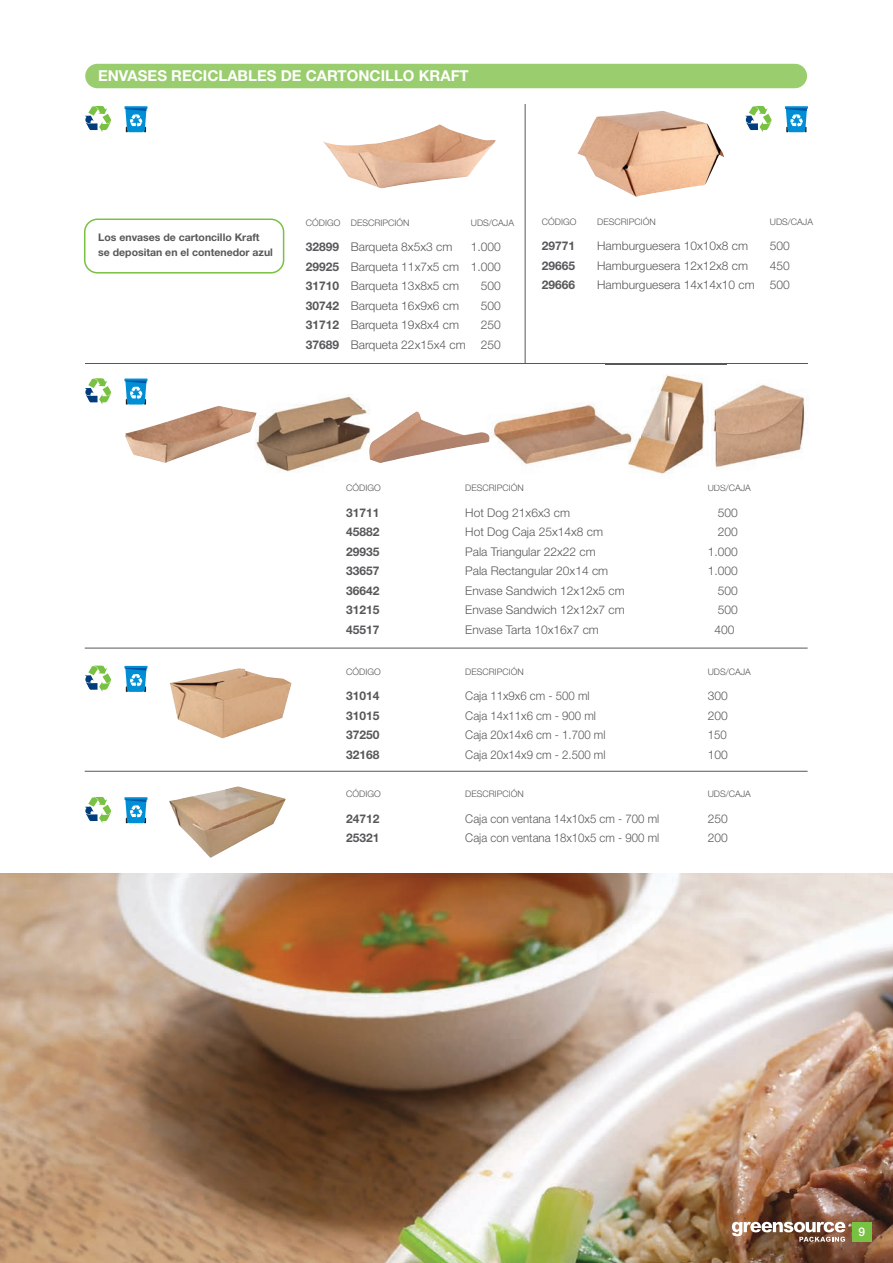
<style>
.page{position:relative;width:893px;height:1263px;background:#fff}
.page>*{position:absolute;margin:0;border:0;box-sizing:border-box;transform-origin:0 0}
.t1{font:700 15px "Helvetica Neue LT Std";color:#fff}
.t2{font:300 12px/19.5px "Helvetica Neue LT Std";color:#57585a;text-align:justify}
.t3{font:300 12px "Helvetica Neue LT Std";color:#57585a;scale:.95 1}
.t4{font:700 12px "Helvetica Neue LT Std";color:#57585a}
.t5{font:500 12px "Helvetica Neue LT Std";color:#fff}
.t6{font:700 10.5px/15px "Helvetica Neue LT Std";color:#57585a}
.t7{font:300 9px "Helvetica Neue LT Std";color:#57585a}
.s1{font-weight:700}
</style>
<div class="page">
<img style="left:323px;top:124px;width:173px;height:64px">
<img style="left:577px;top:111px;width:147px;height:86px">
<svg style="left:85px;top:106px;width:26px;height:26px"></svg>
<svg style="left:745px;top:106px;width:26px;height:26px"></svg>
<svg style="left:85px;top:378px;width:26px;height:26px"></svg>
<div style="left:85px;top:64px;width:722px;height:24px;background:#9acd6e;border-radius:12px"></div>
<div style="left:84px;top:218px;width:200px;height:56px;border:2px solid #79c142;border-radius:13px"></div>
<hr style="left:525px;top:104px;width:1px;height:260px;background:#57585a">
<hr style="left:85px;top:364px;width:723px;height:1px;background:#57585a">
<img style="left:0;top:874px;width:893px;height:389px">
<svg style="left:732px;top:1222px;width:113px;height:20px"></svg>
<div style="left:852px;top:1222px;width:20px;height:20px;background:#79c142"></div>
<hr style="left:124px;top:106px;width:23px;height:3px;background:#008fd5">
<svg style="left:125px;top:108px;width:22px;height:24px"></svg>
<hr style="left:785px;top:106px;width:23px;height:3px;background:#008fd5">
<svg style="left:786px;top:108px;width:21px;height:24px"></svg>
<hr style="left:124px;top:379px;width:23px;height:2px;background:#008fd5">
<svg style="left:125px;top:381px;width:22px;height:24px"></svg>
<hr style="left:85px;top:771px;width:723px;height:1px;background:#57585a">
<svg style="left:85px;top:666px;width:26px;height:26px"></svg>
<svg style="left:85px;top:797px;width:26px;height:26px"></svg>
<hr style="left:85px;top:648px;width:723px;height:1px;background:#57585a">
<img style="left:170px;top:668px;width:122px;height:70px">
<hr style="left:124px;top:666px;width:23px;height:2px;background:#008fd5">
<svg style="left:125px;top:668px;width:22px;height:24px"></svg>
<hr style="left:124px;top:797px;width:23px;height:3px;background:#008fd5">
<svg style="left:125px;top:799px;width:22px;height:24px"></svg>
<img style="left:169px;top:786px;width:117px;height:72px">
<img style="left:640px;top:375px;width:72px;height:99px">
<img style="left:492px;top:403px;width:148px;height:65px">
<img style="left:257px;top:396px;width:112px;height:76px">
<img style="left:124px;top:406px;width:133px;height:57px">
<img style="left:369px;top:411px;width:121px;height:52px">
<img style="left:712px;top:384px;width:93px;height:84px">
<p class="t1" style="left:98px;top:67px;width:372px">ENVASES RECICLABLES DE CARTONCILLO KRAFT</p>
<p class="t6" style="left:98px;top:230px;width:176px">Los envases de cartoncillo Kraft se depositan en el contenedor azul</p>
<p class="t7" style="left:306px;top:217px;width:105px">CÓDIGO DESCRIPCIÓN</p>
<p class="t7" style="left:471px;top:217px;width:45px">UDS/CAJA</p>
<p class="t2" style="left:306px;top:237px;width:148px"><span class="s1">32899</span> Barqueta 8x5x3 cm</p>
<p class="t2" style="left:306px;top:237px;width:197px;text-indent:165px">1.000<br><span class="s1">29925</span> Barqueta 11x7x5 cm 1.000<br><span class="s1">31710</span> Barqueta 13x8x5 cm</p>
<p class="t2" style="left:481px;top:276px;width:22px">500</p>
<p class="t2" style="left:306px;top:295px;width:155px"><span class="s1">30742</span> Barqueta 16x9x6 cm</p>
<p class="t2" style="left:481px;top:295px;width:22px">500</p>
<p class="t2" style="left:306px;top:315px;width:155px"><span class="s1">31712</span> Barqueta 19x8x4 cm</p>
<p class="t2" style="left:481px;top:315px;width:22px">250</p>
<p class="t2" style="left:306px;top:334px;width:161px"><span class="s1">37689</span> Barqueta 22x15x4 cm</p>
<p class="t2" style="left:481px;top:334px;width:22px">250</p>
<p class="t7" style="left:542px;top:216px;width:36px">CÓDIGO</p>
<p class="t7" style="left:597px;top:216px;width:60px">DESCRIPCIÓN</p>
<p class="t7" style="left:770px;top:216px;width:45px">UDS/CAJA</p>
<p class="t4" style="left:542px;top:239px;width:35px">29771</p>
<p class="t2" style="left:597px;top:236px;width:152px">Hamburguesera 10x10x8 cm</p>
<p class="t2" style="left:770px;top:236px;width:22px">500</p>
<p class="t4" style="left:542px;top:258px;width:35px">29665</p>
<p class="t2" style="left:597px;top:256px;width:152px">Hamburguesera 12x12x8 cm</p>
<p class="t2" style="left:770px;top:256px;width:22px">450</p>
<p class="t4" style="left:542px;top:278px;width:35px">29666</p>
<p class="t2" style="left:597px;top:275px;width:159px">Hamburguesera 14x14x10 cm</p>
<p class="t2" style="left:770px;top:275px;width:22px">500</p>
<p class="t7" style="left:346px;top:483px;width:36px">CÓDIGO</p>
<p class="t7" style="left:465px;top:483px;width:60px">DESCRIPCIÓN</p>
<p class="t7" style="left:708px;top:483px;width:45px">UDS/CAJA</p>
<p class="t4" style="left:346px;top:505px;width:35px">31711</p>
<p class="t2" style="left:465px;top:502px;width:106px">Hot Dog 21x6x3 cm</p>
<p class="t2" style="left:718px;top:502px;width:22px">500</p>
<p class="t4" style="left:346px;top:525px;width:35px">45882</p>
<p class="t2" style="left:465px;top:522px;width:139px">Hot Dog Caja 25x14x8 cm</p>
<p class="t2" style="left:718px;top:522px;width:22px">200</p>
<p class="t4" style="left:346px;top:544px;width:35px">29935</p>
<p class="t2" style="left:465px;top:541px;width:132px">Pala Triangular 22x22 cm</p>
<p class="t2" style="left:708px;top:541px;width:32px">1.000</p>
<p class="t4" style="left:346px;top:564px;width:35px">33657</p>
<p class="t2" style="left:465px;top:561px;width:144px">Pala Rectangular 20x14 cm</p>
<p class="t2" style="left:708px;top:561px;width:32px">1.000</p>
<p class="t4" style="left:346px;top:583px;width:35px">36642</p>
<p class="t2" style="left:465px;top:580px;width:161px">Envase Sandwich 12x12x5 cm</p>
<p class="t2" style="left:718px;top:580px;width:22px">500</p>
<p class="t4" style="left:346px;top:603px;width:35px">31215</p>
<p class="t2" style="left:465px;top:600px;width:161px">Envase Sandwich 12x12x7 cm</p>
<p class="t2" style="left:718px;top:600px;width:22px">500</p>
<p class="t4" style="left:346px;top:622px;width:35px">45517</p>
<p class="t2" style="left:465px;top:619px;width:135px">Envase Tarta 10x16x7 cm</p>
<p class="t2" style="left:714px;top:619px;width:22px">400</p>
<p class="t7" style="left:346px;top:666px;width:36px">CÓDIGO</p>
<p class="t7" style="left:465px;top:666px;width:60px">DESCRIPCIÓN</p>
<p class="t7" style="left:708px;top:666px;width:45px">UDS/CAJA</p>
<p class="t4" style="left:346px;top:689px;width:35px">31014</p>
<p class="t3" style="left:465px;top:689px;width:132px">Caja 11x9x6 cm - 500 ml</p>
<p class="t2" style="left:708px;top:686px;width:22px">300</p>
<p class="t4" style="left:346px;top:708px;width:35px">31015</p>
<p class="t3" style="left:465px;top:708px;width:139px">Caja 14x11x6 cm - 900 ml</p>
<p class="t2" style="left:708px;top:705px;width:22px">200</p>
<p class="t4" style="left:346px;top:728px;width:35px">37250</p>
<p class="t3" style="left:465px;top:728px;width:149px">Caja 20x14x6 cm - 1.700 ml</p>
<p class="t3" style="left:708px;top:728px;width:22px">150</p>
<p class="t4" style="left:346px;top:747px;width:35px">32168</p>
<p class="t3" style="left:465px;top:747px;width:149px">Caja 20x14x9 cm - 2.500 ml</p>
<p class="t2" style="left:708px;top:744px;width:22px">100</p>
<p class="t7" style="left:346px;top:788px;width:36px">CÓDIGO</p>
<p class="t7" style="left:465px;top:788px;width:60px">DESCRIPCIÓN</p>
<p class="t7" style="left:708px;top:788px;width:45px">UDS/CAJA</p>
<p class="t4" style="left:346px;top:811px;width:35px">24712</p>
<p class="t3" style="left:465px;top:811px;width:206px">Caja con ventana 14x10x5 cm - 700 ml</p>
<p class="t2" style="left:708px;top:808px;width:22px">250</p>
<p class="t4" style="left:346px;top:830px;width:35px">25321</p>
<p class="t3" style="left:465px;top:830px;width:206px">Caja con ventana 18x10x5 cm - 900 ml</p>
<p class="t2" style="left:708px;top:828px;width:22px">200</p>
<p class="t5" style="left:858px;top:1224px;width:8px">9</p>
</div>
